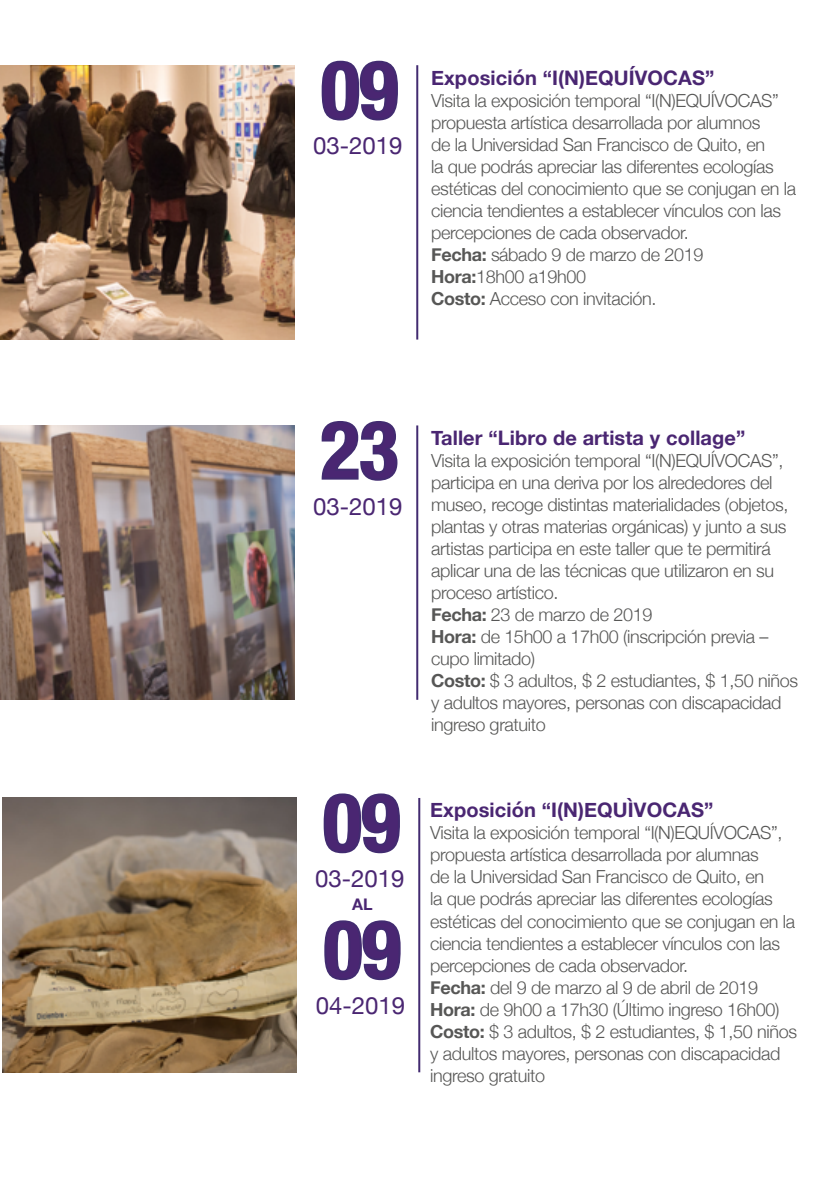
<style>
.page{position:relative;width:834px;height:1191px;background:#fff}
.page>*{position:absolute;margin:0;border:0;box-sizing:border-box;transform-origin:0 0}
.t1{font:700 condensed 80px/126.8px "Helvetica Neue LT Std";color:#4a2672}
.t2{font:24px "Helvetica Neue";color:#4a2672}
.t3{font:700 20px "Helvetica Neue";letter-spacing:.005em;color:#4a2672}
.t4{font:300 18px/22px "Helvetica Neue";letter-spacing:-.02em;color:#575756}
.t5{font:700 16px "Helvetica Neue";color:#4a2672}
.s1{font-weight:700}
</style>
<div class="page">
<img style="left:0;top:65px;width:294px;height:274px">
<img style="left:0;top:425px;width:294px;height:275px">
<img style="left:2px;top:798px;width:294px;height:274px">
<hr style="left:416px;top:65px;width:2px;height:274px;background:#422b70">
<hr style="left:416px;top:425px;width:2px;height:275px;background:#422b70">
<hr style="left:418px;top:798px;width:2px;height:274px;background:#422b70">
<svg style="left:321px;top:60px;width:77px;height:61px"></svg>
<svg style="left:321px;top:421px;width:77px;height:60px"></svg>
<svg style="left:323px;top:793px;width:77px;height:61px"></svg>
<svg style="left:324px;top:920px;width:77px;height:61px"></svg>
<h1 class="t1" style="left:321px;top:25px;width:78px">09</h1>
<h2 class="t2" style="left:313px;top:129px;width:91px">03-2019</h2>
<p class="t3" style="left:431px;top:62px;width:285px">Exposición “I(N)EQUÍVOCAS”</p>
<p class="t4" style="left:431px;top:88px;width:366px">Visita la exposición temporal “I(N)EQUÍVOCAS” propuesta artística desarrollada por alumnos<br>de la Universidad San Francisco de Quito, en<br>la que podrás apreciar las diferentes ecologías estéticas del conocimiento que se conjugan en la ciencia tendientes a establecer vínculos con las percepciones de cada observador.<br><span class="s1">Fecha:</span> sábado 9 de marzo de 2019<br><span class="s1">Hora:</span>18h00 a19h00<br><span class="s1">Costo:</span> Acceso con invitación.</p>
<h1 class="t1" style="left:321px;top:386px;width:78px">23</h1>
<h2 class="t2" style="left:313px;top:489px;width:91px">03-2019</h2>
<h1 class="t1" style="left:323px;top:758px;width:79px">09<br>09</h1>
<h2 class="t2" style="left:315px;top:861px;width:91px">03-2019</h2>
<p class="t5" style="left:352px;top:891px;width:22px">AL</p>
<h2 class="t2" style="left:316px;top:988px;width:91px">04-2019</h2>
<p class="t3" style="left:431px;top:422px;width:316px">Taller “Libro de artista y collage”</p>
<p class="t4" style="left:431px;top:448px;width:368px">Visita la exposición temporal “I(N)EQUÍVOCAS”, participa en una deriva por los alrededores del museo, recoge distintas materialidades (objetos, plantas y otras materias orgánicas) y junto a sus artistas participa en este taller que te permitirá aplicar una de las técnicas que utilizaron en su proceso artístico.<br><span class="s1">Fecha:</span> 23 de marzo de 2019<br><span class="s1">Hora:</span> de 15h00 a 17h00 (inscripción previa – cupo limitado)<br><span class="s1">Costo:</span> $ 3 adultos, $ 2 estudiantes, $ 1,50 niños y adultos mayores, personas con discapacidad ingreso gratuito</p>
<p class="t3" style="left:430px;top:794px;width:285px">Exposición “I(N)EQUÌVOCAS”</p>
<p class="t4" style="left:430px;top:820px;width:368px">Visita la exposición temporal “I(N)EQUÍVOCAS”, propuesta artística desarrollada por alumnas<br>de la Universidad San Francisco de Quito, en<br>la que podrás apreciar las diferentes ecologías estéticas del conocimiento que se conjugan en la ciencia tendientes a establecer vínculos con las percepciones de cada observador.<br><span class="s1">Fecha:</span> del 9 de marzo al 9 de abril de 2019<br><span class="s1">Hora:</span> de 9h00 a 17h30 (Último ingreso 16h00)<br><span class="s1">Costo:</span> $ 3 adultos, $ 2 estudiantes, $ 1,50 niños y adultos mayores, personas con discapacidad ingreso gratuito</p>
</div>
